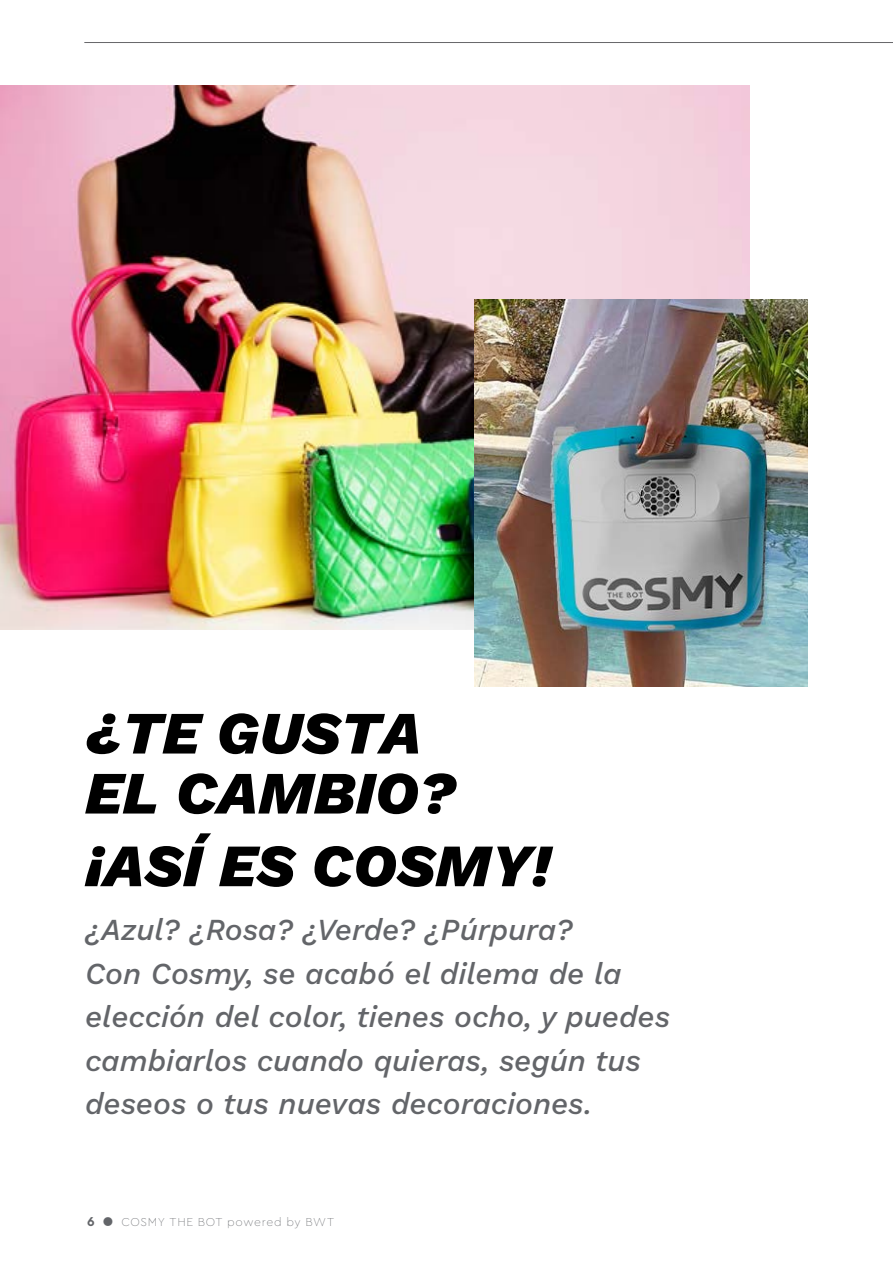
<style>
.page{position:relative;width:893px;height:1263px;background:#fff}
.page>*{position:absolute;margin:0;border:0;box-sizing:border-box;transform-origin:0 0}
.t1{font:italic 60px/60px "Work Sans";color:#000}
.t2{font:italic 30px/43.5px "Work Sans";color:#636569}
.t3{font:100 12px "Cera PRO";letter-spacing:.05em;color:#636569}
.s1{font-weight:700;font-size:13.5px}
</style>
<div class="page">
<hr style="left:84px;top:42px;width:809px;height:1px;background:#66666a">
<img style="left:0;top:85px;width:749px;height:544px">
<img style="left:475px;top:300px;width:333px;height:387px">
<h1 class="t1" style="left:85px;top:699px;width:372px">¿TE GUSTA<br>EL CAMBIO?</h1>
<h1 class="t1" style="left:85px;top:832px;width:467px">¡ASÍ ES COSMY!</h1>
<p class="t2" style="left:85px;top:906px;width:587px">¿Azul? ¿Rosa? ¿Verde? ¿Púrpura?<br>Con Cosmy, se acabó el dilema de la elección del color, tienes ocho, y puedes cambiarlos cuando quieras, según tus deseos o tus nuevas decoraciones.</p>
<p class="t3" style="left:87px;top:1214px;width:248px"><span class="s1">6 ●</span> COSMY THE BOT powered by BWT</p>
</div>
